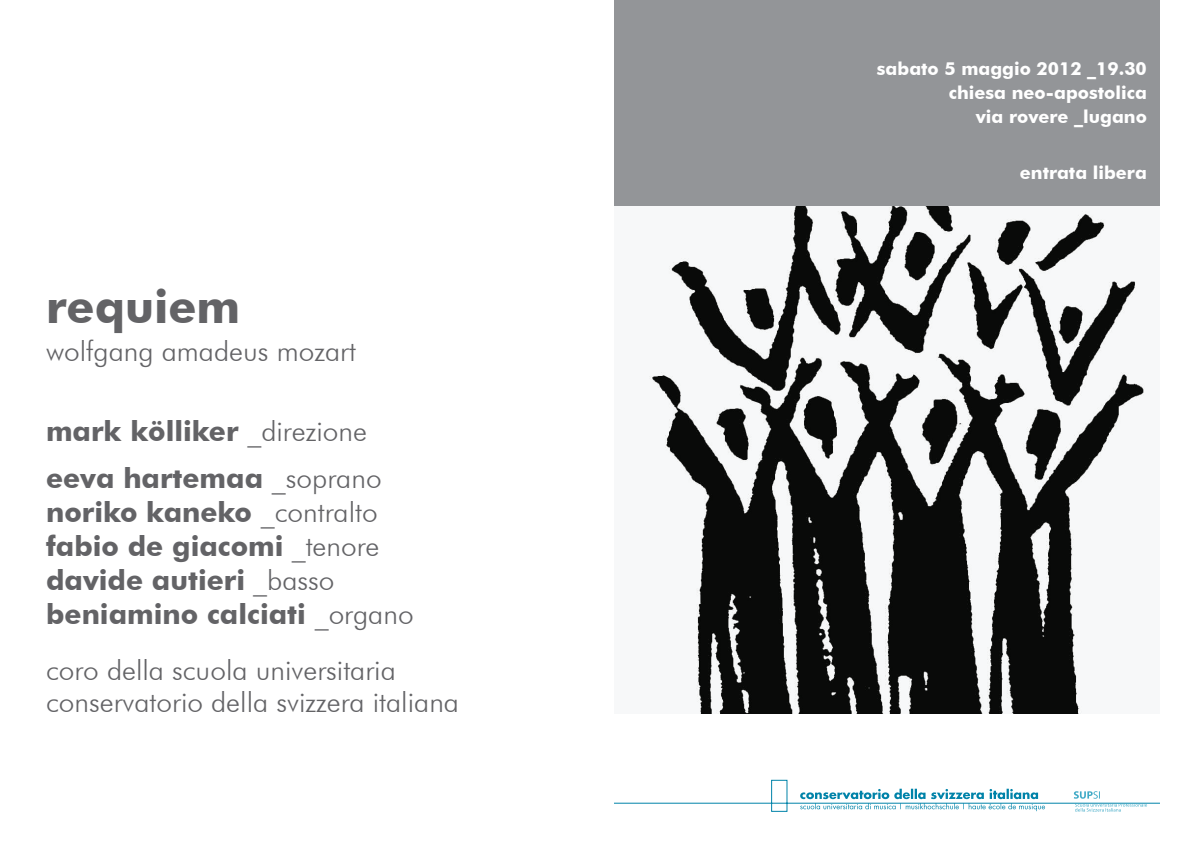
<style>
.page{position:relative;width:1191px;height:842px;background:#fff}
.page>*{position:absolute;margin:0;border:0;box-sizing:border-box;transform-origin:0 0}
.t1{font:700 46px "Futura BT";color:#636366}
.t2{font:700 28px/34px "Futura BT";color:#636366}
.t3{font:300 28px/32px "Futura BT";color:#636366}
.t4{font:700 18px/24px "Futura BT";color:#fff;text-align:right}
.s1{font-weight:300}
</style>
<div class="page">
<div style="left:614px;top:0;width:545px;height:207px;background:#939598"></div>
<svg style="left:614px;top:780px;width:545px;height:32px"></svg>
<img style="left:649px;top:207px;width:496px;height:506px">
<h1 class="t1" style="left:46px;top:278px;width:196px">requiem</h1>
<p class="t3" style="left:46px;top:335px;width:311px">wolfgang amadeus mozart</p>
<p class="t2" style="left:46px;top:407px;width:337px;line-height:47px">mark kölliker <span class="s1">_direzione </span>eeva hartemaa <span class="s1">_soprano</span></p>
<p class="t2" style="left:46px;top:495px;width:369px">noriko kaneko <span class="s1">_contralto </span>fabio de giacomi <span class="s1">_tenore </span>davide autieri <span class="s1">_basso </span>beniamino calciati <span class="s1">_organo</span></p>
<p class="t3" style="left:46px;top:654px;width:414px">coro della scuola universitaria conservatorio della svizzera italiana</p>
<p class="t4" style="left:877px;top:56px;width:271px">sabato 5 maggio 2012 _19.30 chiesa neo-apostolica<br>via rovere _lugano</p>
<p class="t4" style="left:1020px;top:160px;width:128px">entrata libera</p>
</div>
